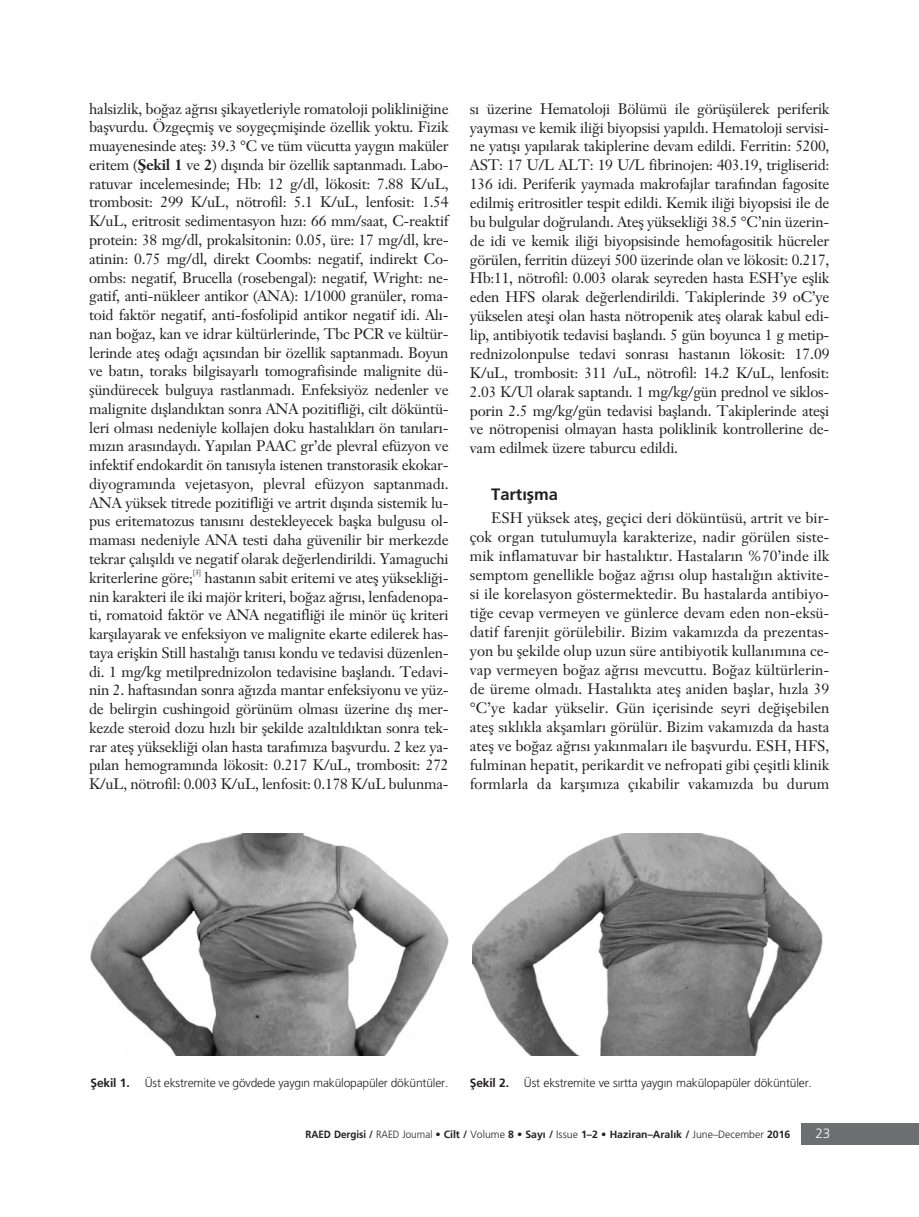
<style>
.page{position:relative;width:919px;height:1217px;background:#fff}
.page>*{position:absolute;margin:0;border:0;box-sizing:border-box;transform-origin:0 0}
.t1{font:700 16.5px "Frutiger";color:#231f20}
.t2{font:15px/18.8px "Janson Text";letter-spacing:-.015em;color:#231f20;text-align:justify}
.t3{font:300 13.5px "Frutiger";color:#fff}
.t4{font:300 12px "Frutiger";letter-spacing:-.015em;color:#231f20}
.t5{font:700 10.5px "Frutiger";color:#231f20;scale:.94 1}
.t6{font:7.5px "Janson Text";color:#231f20}
.s1{font-weight:700}
.s2{font-weight:300}
</style>
<div class="page">
<div style="left:801px;top:1122px;width:117px;height:21px;background:#6d6e70"></div>
<img style="left:90px;top:833px;width:359px;height:222px">
<img style="left:473px;top:833px;width:350px;height:222px">
<p class="t2" style="left:89px;top:101px;width:361px">halsizlik, bo¤az a¤r›s› flikayetleriyle romatoloji poliklini¤ine baflvurdu. Özgeçmifl ve soygeçmiflinde özellik yoktu. Fizik muayenesinde atefl: 39.3 °C ve tüm vücutta yayg›n maküler eritem (<span class="s1">fiekil 1</span> ve <span class="s1">2</span>) d›fl›nda bir özellik saptanmad›. Labo&shy;ratuvar incelemesinde; Hb: 12 g/dl, lökosit: 7.88 K/uL, trombosit: 299 K/uL, nötrofil: 5.1 K/uL, lenfosit: 1.54<br>K/uL, eritrosit sedimentasyon h›z›: 66 mm/saat, C-reaktif protein: 38 mg/dl, prokalsitonin: 0.05, üre: 17 mg/dl, kre&shy;atinin: 0.75 mg/dl, direkt Coombs: negatif, indirekt Co&shy;ombs: negatif, Brucella (rosebengal): negatif, Wright: ne&shy;gatif, anti-nükleer antikor (ANA): 1/1000 granüler, roma&shy;toid faktör negatif, anti-fosfolipid antikor negatif idi. Al›- nan bo¤az, kan ve idrar kültürlerinde, Tbc PCR ve kültür&shy;lerinde atefl oda¤› aç›s›ndan bir özellik saptanmad›. Boyun ve bat›n, toraks bilgisayarl› tomografisinde malignite dü&shy;flündürecek bulguya rastlanmad›. Enfeksiyöz nedenler ve malignite d›flland›ktan sonra ANA pozitifli¤i, cilt döküntü&shy;leri olmas› nedeniyle kollajen doku hastal›klar› ön tan›lar›- m›z›n aras›ndayd›. Yap›lan PAAC gr’de plevral efüzyon ve infektif endokardit ön tan›s›yla istenen transtorasik ekokar&shy;diyogram›nda vejetasyon, plevral efüzyon saptanmad›.<br>ANA yüksek titrede pozitifli¤i ve artrit d›fl›nda sistemik lu&shy;pus eritematozus tan›s›n› destekleyecek baflka bulgusu ol&shy;mamas› nedeniyle ANA testi daha güvenilir bir merkezde tekrar çal›fl›ld› ve negatif olarak de¤erlendirildi. Yamaguchi kriterlerine göre;</p>
<p class="t6" style="left:193px;top:569px;width:10px">[3]</p>
<p class="t2" style="left:89px;top:569px;width:361px;text-indent:115px">hastan›n sabit eritemi ve atefl yüksekli¤i&shy;nin karakteri ile iki majör kriteri, bo¤az a¤r›s›, lenfadenopa&shy;ti, romatoid faktör ve ANA negatifli¤i ile minör üç kriteri karfl›layarak ve enfeksiyon ve malignite ekarte edilerek has&shy;taya eriflkin Still hastal›¤› tan›s› kondu ve tedavisi düzenlen&shy;di. 1 mg/kg metilprednizolon tedavisine baflland›. Tedavi&shy;nin 2. haftas›ndan sonra a¤›zda mantar enfeksiyonu ve yüz&shy;de belirgin cushingoid görünüm olmas› üzerine d›fl mer&shy;kezde steroid dozu h›zl› bir flekilde azalt›ld›ktan sonra tek&shy;rar atefl yüksekli¤i olan hasta taraf›m›za baflvurdu. 2 kez ya&shy;p›lan hemogram›nda lökosit: 0.217 K/uL, trombosit: 272<br>K/uL, nötrofil: 0.003 K/uL, lenfosit: 0.178 K/uL bulunma-</p>
<p class="t2" style="left:470px;top:101px;width:361px">s› üzerine Hematoloji Bölümü ile görüflülerek periferik yaymas› ve kemik ili¤i biyopsisi yap›ld›. Hematoloji servisi&shy;ne yat›fl› yap›larak takiplerine devam edildi. Ferritin: 5200, AST: 17 U/L ALT: 19 U/L fibrinojen: 403.19, trigliserid:<br>136 idi. Periferik yaymada makrofajlar taraf›ndan fagosite edilmifl eritrositler tespit edildi. Kemik ili¤i biyopsisi ile de bu bulgular do¤ruland›. Atefl yüksekli¤i 38.5 °C’nin üzerin&shy;de idi ve kemik ili¤i biyopsisinde hemofagositik hücreler görülen, ferritin düzeyi 500 üzerinde olan ve lökosit: 0.217, Hb:11, nötrofil: 0.003 olarak seyreden hasta ESH’ye efllik eden HFS olarak de¤erlendirildi. Takiplerinde 39 oC’ye yükselen atefli olan hasta nötropenik atefl olarak kabul edi&shy;lip, antibiyotik tedavisi baflland›. 5 gün boyunca 1 g metip&shy;rednizolonpulse tedavi sonras› hastan›n lökosit: 17.09<br>K/uL, trombosit: 311 /uL, nötrofil: 14.2 K/uL, lenfosit:<br>2.03 K/Ul olarak saptand›. 1 mg/kg/gün prednol ve siklos&shy;porin 2.5 mg/kg/gün tedavisi baflland›. Takiplerinde atefli ve nötropenisi olmayan hasta poliklinik kontrollerine de&shy;vam edilmek üzere taburcu edildi.</p>
<p class="t1" style="left:491px;top:487px;width:68px">Tart›flma</p>
<p class="t2" style="left:470px;top:509px;width:361px;text-indent:21px">ESH yüksek atefl, geçici deri döküntüsü, artrit ve bir&shy;çok organ tutulumuyla karakterize, nadir görülen siste&shy;mik inflamatuvar bir hastal›kt›r. Hastalar›n %70’inde ilk semptom genellikle bo¤az a¤r›s› olup hastal›¤›n aktivite&shy;si ile korelasyon göstermektedir. Bu hastalarda antibiyo&shy;ti¤e cevap vermeyen ve günlerce devam eden non-eksü&shy;datif farenjit görülebilir. Bizim vakam›zda da prezentas&shy;yon bu flekilde olup uzun süre antibiyotik kullan›m›na ce&shy;vap vermeyen bo¤az a¤r›s› mevcuttu. Bo¤az kültürlerin&shy;de üreme olmad›. Hastal›kta atefl aniden bafllar, h›zla 39 °C’ye kadar yükselir. Gün içerisinde seyri de¤iflebilen atefl s›kl›kla akflamlar› görülür. Bizim vakam›zda da hasta atefl ve bo¤az a¤r›s› yak›nmalar› ile baflvurdu. ESH, HFS, fulminan hepatit, perikardit ve nefropati gibi çeflitli klinik formlarla da karfl›m›za ç›kabilir vakam›zda bu durum</p>
<p class="t4" style="left:91px;top:1077px;width:359px"><span class="s1">fiekil 1.</span> Üst ekstremite ve gövdede yayg›n makülopapüler döküntüler.</p>
<p class="t4" style="left:470px;top:1077px;width:343px"><span class="s1">fiekil 2.</span> Üst ekstremite ve s›rtta yayg›n makülopapüler döküntüler.</p>
<p class="t5" style="left:305px;top:1129px;width:517px">RAED Dergisi / <span class="s2">RAED Journal •</span> Cilt / <span class="s2">Volume</span> 8 <span class="s2">•</span> Say› / <span class="s2">Issue</span> 1–2 <span class="s2">•</span> Haziran–Aral›k / <span class="s2">June–December</span> 2016</p>
<p class="t3" style="left:815px;top:1127px;width:17px">23</p>
</div>
